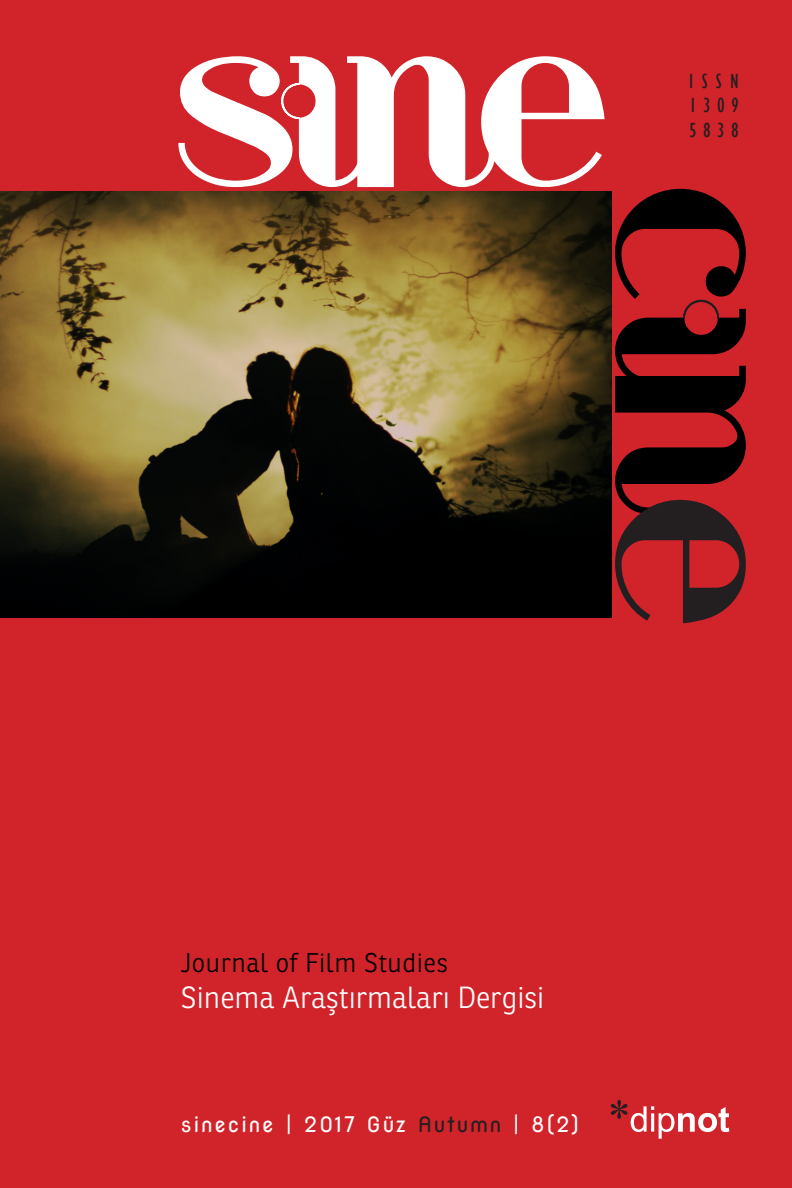
<style>
.page{position:relative;width:792px;height:1188px;background:#d1232a}
.page>*{position:absolute;margin:0;border:0;box-sizing:border-box;transform-origin:0 0}
.t1{font:300 29.75px "Ronnia";color:#fff}
.t2{font:300 26.25px "Ronnia";letter-spacing:.02em;color:#000}
.t3{font:21px "Nova Round";letter-spacing:.08em;color:#fff}
.t4{font:condensed 21px/24.5px "Gill Sans";letter-spacing:.3em;color:#231f20;text-align:justify}
.s1{color:#231f20}
</style>
<div class="page">
<svg style="left:178px;top:56px;width:427px;height:131px"></svg>
<svg style="left:615px;top:189px;width:131px;height:434px"></svg>
<svg style="left:611px;top:1100px;width:118px;height:39px"></svg>
<img style="left:0;top:191px;width:611px;height:426px">
<p class="t4" style="left:689px;top:68px;width:51px">ISSN 1309<br>5838</p>
<p class="t2" style="left:181px;top:946px;width:269px">Journal of Film Studies</p>
<h1 class="t1" style="left:181px;top:979px;width:365px">Sinema Araştırmaları Dergisi</h1>
<p class="t3" style="left:181px;top:1111px;width:400px">sinecine | 2017 Güz <span class="s1">Autumn</span> | 8(2)</p>
</div>
